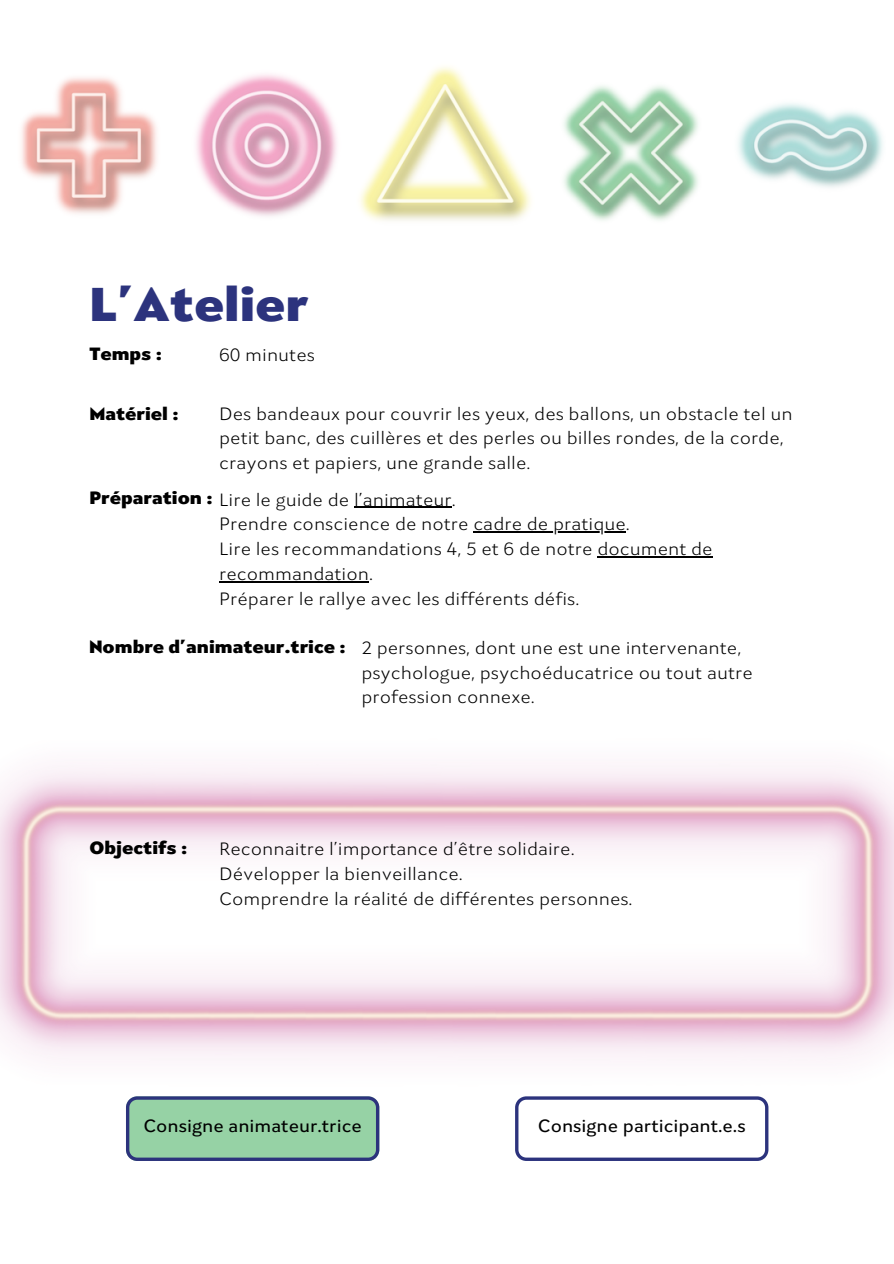
<style>
.page{position:relative;width:894px;height:1264px;background:#fff}
.page>*{position:absolute;margin:0;border:0;box-sizing:border-box;transform-origin:0 0}
.t1{font:900 48px "Seven One Eight";color:#2c337d}
.t2{font:300 18px/24.8px "Seven One Eight";color:#000}
.t3{font:900 18px "Seven One Eight";color:#000}
.t4{font:500 18px "Seven One Eight";color:#000}
.s1{font-weight:900}
</style>
<div class="page">
<img style="left:563px;top:85px;width:135px;height:136px">
<img style="left:21px;top:66px;width:510px;height:155px">
<img style="left:738px;top:103px;width:145px;height:85px">
<img style="left:0;top:767px;width:893px;height:291px">
<svg style="left:126px;top:1096px;width:253px;height:64px;background:#8ac0a1"></svg>
<svg style="left:515px;top:1096px;width:253px;height:64px"></svg>
<hr style="left:354px;top:506px;width:97px;height:2px;background:#000">
<hr style="left:473px;top:531px;width:152px;height:1px;background:#000">
<hr style="left:597px;top:556px;width:115px;height:1px;background:#000">
<hr style="left:219px;top:581px;width:150px;height:1px;background:#000">
<h2 class="t1" style="left:89px;top:285px;width:220px">L’Atelier</h2>
<p class="t3" style="left:89px;top:346px;width:74px">Temps :</p>
<p class="t2" style="left:219px;top:344px;width:97px">60 minutes</p>
<h2 class="t3" style="left:89px;top:407px;width:91px">Matériel :</h2>
<h2 class="t2" style="left:219px;top:403px;width:575px">Des bandeaux pour couvrir les yeux, des ballons, un obstacle tel un petit banc, des cuillères et des perles ou billes rondes, de la corde, crayons et papiers, une grande salle.</h2>
<h2 class="t2" style="left:89px;top:488px;width:367px"><span class="s1">Préparation :</span> Lire le guide de l’animateur.</h2>
<p class="t2" style="left:219px;top:513px;width:412px">Prendre conscience de notre cadre de pratique.</p>
<h2 class="t2" style="left:219px;top:538px;width:495px">Lire les recommandations 4, 5 et 6 de notre document de</h2>
<p class="t2" style="left:219px;top:563px;width:361px">recommandation.<br>Préparer le rallye avec les différents défis.</p>
<p class="t2" style="left:361px;top:637px;width:393px">2 personnes, dont une est une intervenante, psychologue, psychoéducatrice ou tout autre profession connexe.</p>
<p class="t3" style="left:89px;top:639px;width:258px">Nombre d’animateur.trice :</p>
<p class="t3" style="left:90px;top:840px;width:99px">Objectifs :</p>
<p class="t2" style="left:219px;top:838px;width:357px">Reconnaitre l’importance d’être solidaire.</p>
<h2 class="t2" style="left:219px;top:863px;width:245px">Développer la bienveillance.</h2>
<h2 class="t2" style="left:219px;top:887px;width:415px">Comprendre la réalité de différentes personnes.</h2>
<p class="t4" style="left:143px;top:1118px;width:220px">Consigne animateur.trice</p>
<p class="t4" style="left:537px;top:1118px;width:209px">Consigne participant.e.s</p>
</div>
